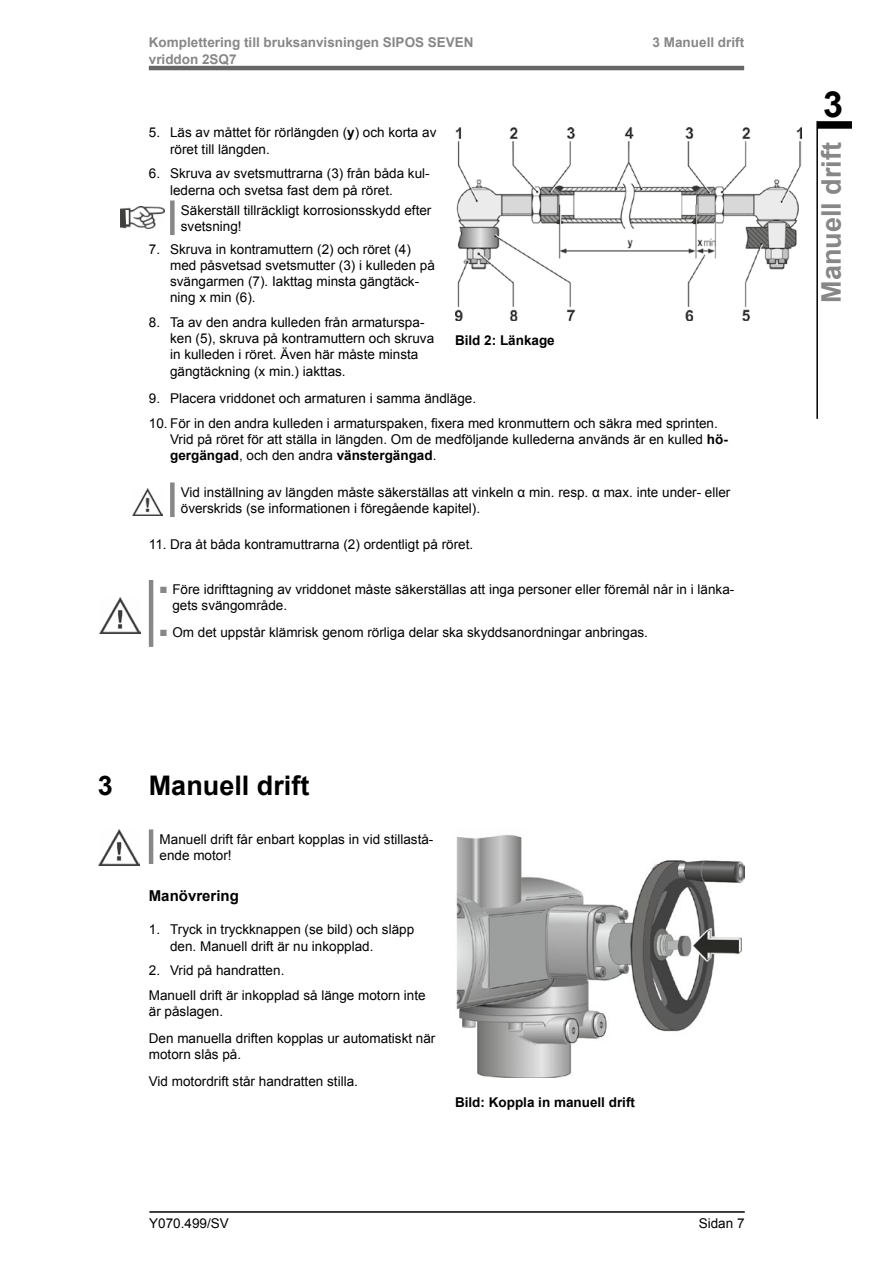
<style>
.page{position:relative;width:893px;height:1263px;background:#fff}
.page>*{position:absolute;margin:0;border:0;box-sizing:border-box;transform-origin:0 0}
.t1{font:700 36px "Arial";color:#000}
.t2{font:700 27px "Arial";color:#000}
.t3{font:700 27px "Arial";color:#878787}
.t4{font:700 15px "Arial";color:#000}
.t5{font:13.5px/16.2px "Arial";color:#000}
.t6{font:700 13.5px/16.5px "Arial";color:#878787}
.t7{font:700 13.5px "Arial";color:#000}
.s1{font-weight:700}
.s2{color:#878787}
</style>
<div class="page">
<hr style="left:149px;top:1211px;width:596px;height:2px;background:#000">
<hr style="left:149px;top:66px;width:595px;height:4px;background:#666">
<div style="left:817px;top:121px;width:35px;height:8px;background:#000"></div>
<hr style="left:816px;top:121px;width:2px;height:298px;background:#000">
<div style="left:170px;top:482px;width:5px;height:35px;background:#878787"></div>
<hr style="left:149px;top:580px;width:4px;height:67px;background:#878787">
<img style="left:132px;top:489px;width:31px;height:26px">
<img style="left:99px;top:598px;width:41px;height:35px">
<div style="left:170px;top:200px;width:5px;height:35px;background:#878787"></div>
<img style="left:120px;top:207px;width:45px;height:21px">
<img style="left:455px;top:128px;width:346px;height:192px">
<hr style="left:149px;top:829px;width:4px;height:35px;background:#878787">
<img style="left:99px;top:830px;width:41px;height:35px">
<img style="left:456px;top:834px;width:288px;height:243px">
<p class="t6" style="left:149px;top:35px;width:326px">Komplettering till bruksanvisningen SIPOS SEVEN vriddon 2SQ7</p>
<p class="t5" style="left:170px;top:125px;width:268px;text-indent:-21px">5. Läs av måttet för rörlängden (<span class="s1">y</span>) och korta av röret till längden.</p>
<p class="t5" style="left:170px;top:166px;width:261px;text-indent:-21px">6. Skruva av svetsmuttrarna (3) från båda kul&shy;lederna och svetsa fast dem på röret.</p>
<p class="t5" style="left:181px;top:202px;width:252px">Säkerställ tillräckligt korrosionsskydd efter svetsning!</p>
<p class="t5" style="left:170px;top:241px;width:266px;text-indent:-21px">7. Skruva in kontramuttern (2) och röret (4) med påsvetsad svetsmutter (3) i kulleden på svängarmen (7). Iakttag minsta gängtäck&shy;ning x min (6).</p>
<p class="t5" style="left:170px;top:314px;width:266px;text-indent:-21px">8. Ta av den andra kulleden från armaturspa&shy;ken (5), skruva på kontramuttern och skruva in kulleden i röret. Även här måste minsta gängtäckning (x min.) iakttas.</p>
<p class="t7" style="left:455px;top:331px;width:101px">Bild 2: Länkage</p>
<p class="t6" style="left:653px;top:35px;width:93px">3 Manuell drift</p>
<p class="t5" style="left:149px;top:390px;width:329px">9. Placera vriddonet och armaturen i samma ändläge.</p>
<p class="t5" style="left:170px;top:415px;width:559px;text-indent:-21px">10. För in den andra kulleden i armaturspaken, fixera med kronmuttern och säkra med sprinten.<br>Vrid på röret för att ställa in längden. Om de medföljande kullederna används är en kulled <span class="s1">hö&shy;gergängad</span>, och den andra <span class="s1">vänstergängad</span>.</p>
<p class="t5" style="left:181px;top:484px;width:551px">Vid inställning av längden måste säkerställas att vinkeln α min. resp. α max. inte under- eller överskrids (se informationen i föregående kapitel).</p>
<p class="t5" style="left:149px;top:536px;width:326px">11. Dra åt båda kontramuttrarna (2) ordentligt på röret.</p>
<p class="t5" style="left:172px;top:581px;width:564px;text-indent:-13px"><span class="s2">■</span> Före idrifttagning av vriddonet måste säkerställas att inga personer eller föremål når in i länka&shy;gets svängområde.</p>
<p class="t5" style="left:160px;top:624px;width:490px"><span class="s2">■</span> Om det uppstår klämrisk genom rörliga delar ska skyddsanordningar anbringas.</p>
<h2 class="t2" style="left:98px;top:767px;width:17px">3</h2>
<h2 class="t2" style="left:149px;top:767px;width:162px">Manuell drift</h2>
<p class="t5" style="left:160px;top:831px;width:275px">Manuell drift får enbart kopplas in vid stillastå&shy;ende motor!</p>
<p class="t4" style="left:149px;top:886px;width:92px">Manövrering</p>
<p class="t5" style="left:170px;top:922px;width:246px;text-indent:-21px">1. Tryck in tryckknappen (se bild) och släpp den. Manuell drift är nu inkopplad.</p>
<p class="t5" style="left:149px;top:958px;width:278px;line-height:24.8px">2. Vrid på handratten.<br>Manuell drift är inkopplad så länge motorn inte</p>
<p class="t5" style="left:149px;top:998px;width:288px;line-height:26.8px">är påslagen.<br>Den manuella driften kopplas ur automatiskt när</p>
<p class="t5" style="left:149px;top:1041px;width:211px;line-height:26.8px">motorn slås på.<br>Vid motordrift står handratten stilla.</p>
<p class="t7" style="left:455px;top:1093px;width:182px">Bild: Koppla in manuell drift</p>
<p class="t5" style="left:149px;top:1215px;width:81px">Y070.499/SV</p>
<p class="t5" style="left:699px;top:1215px;width:47px">Sidan 7</p>
<h1 class="t1" style="left:823px;top:80px;width:22px">3</h1>
<h2 class="t3" style="left:813px;top:303px;width:162px;rotate:-90deg">Manuell drift</h2>
</div>
